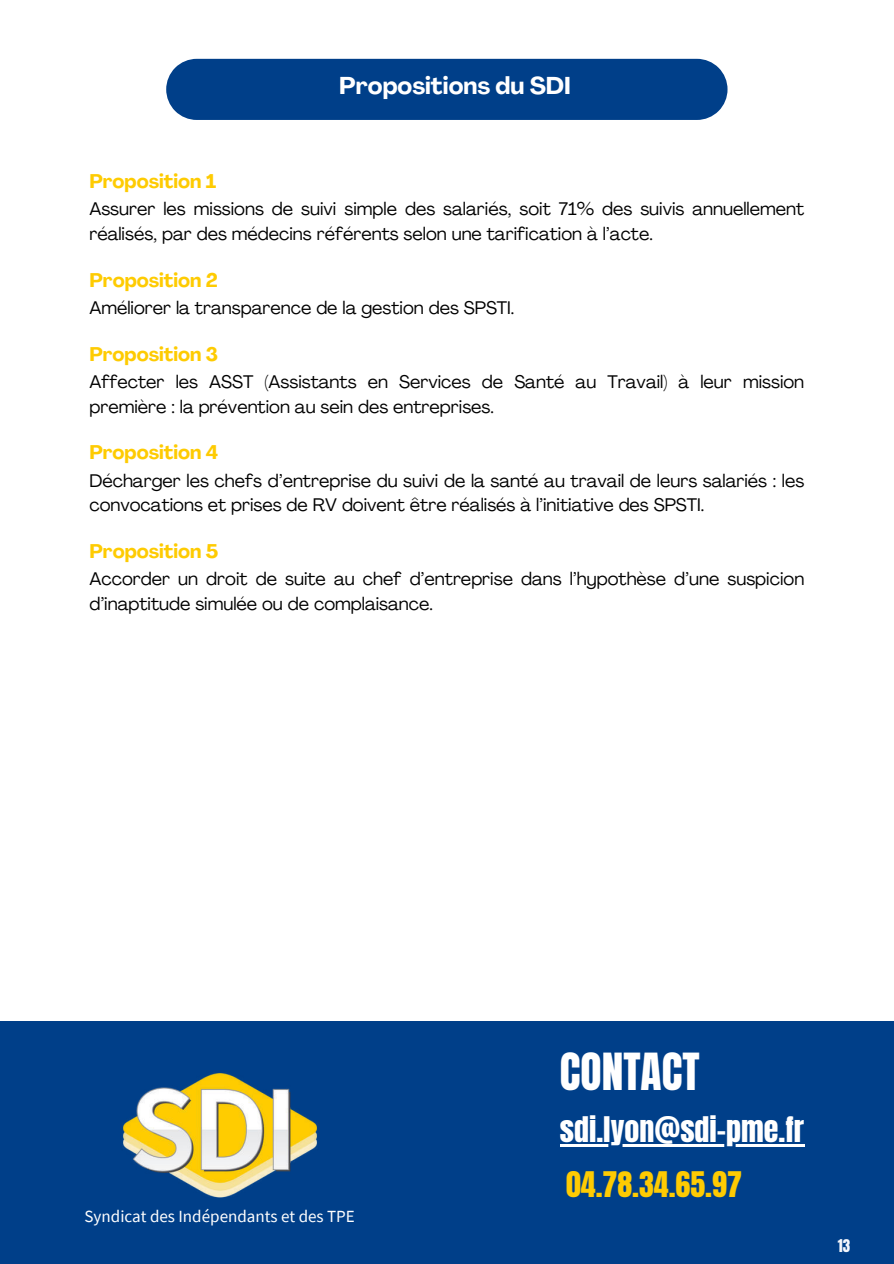
<style>
.page{position:relative;width:894px;height:1264px;background:#fff}
.page>*{position:absolute;margin:0;border:0;box-sizing:border-box;transform-origin:0 0}
.t1{font:43.5px "Anton";color:#fff}
.t2{font:30px "Anton";color:#fff}
.t3{font:30px "Anton";color:#fecb02}
.t4{font:700 24px "Agrandir";color:#fff}
.t5{font:700 19.5px "Agrandir";color:#fecb02}
.t6{font:18px/24.8px "Agrandir";color:#000}
.t7{font:16.95px "Source Sans Pro";color:#fff}
.t8{font:15px "Anton";color:#f4f6fc}
</style>
<div class="page">
<div style="left:0;top:1021px;width:893px;height:242px;background:#003f89"></div>
<img style="left:123px;top:1073px;width:194px;height:125px">
<div style="left:166px;top:59px;width:561px;height:61px;background:#003f89"></div>
<hr style="left:559px;top:1144px;width:245px;height:2px;background:#fff">
<h3 class="t4" style="left:339px;top:71px;width:233px">Propositions du SDI</h3>
<p class="t5" style="left:89px;top:169px;width:128px">Proposition 1</p>
<p class="t6" style="left:89px;top:196px;width:716px">Assurer les missions de suivi simple des salariés, soit 71% des suivis annuellement réalisés, par des médecins référents selon une tarification à l’acte.</p>
<p class="t5" style="left:89px;top:268px;width:130px">Proposition 2</p>
<p class="t6" style="left:89px;top:295px;width:426px">Améliorer la transparence de la gestion des SPSTI.</p>
<p class="t5" style="left:89px;top:342px;width:130px">Proposition 3</p>
<p class="t6" style="left:89px;top:369px;width:716px">Affecter les ASST (Assistants en Services de Santé au Travail) à leur mission première : la prévention au sein des entreprises.</p>
<p class="t5" style="left:89px;top:440px;width:130px">Proposition 4</p>
<p class="t6" style="left:89px;top:467px;width:716px">Décharger les chefs d’entreprise du suivi de la santé au travail de leurs salariés : les convocations et prises de RV doivent être réalisés à l’initiative des SPSTI.</p>
<p class="t5" style="left:89px;top:539px;width:130px">Proposition 5</p>
<p class="t6" style="left:89px;top:566px;width:716px">Accorder un droit de suite au chef d’entreprise dans l’hypothèse d’une suspicion d’inaptitude simulée ou de complaisance.</p>
<p class="t7" style="left:84px;top:1205px;width:272px">Syndicat des Indépendants et des TPE</p>
<h1 class="t1" style="left:559px;top:1049px;width:141px">CONTACT</h1>
<h2 class="t2" style="left:559px;top:1114px;width:246px">sdi.lyon@sdi-pme.fr</h2>
<h2 class="t3" style="left:566px;top:1168px;width:177px">04.78.34.65.97</h2>
<p class="t8" style="left:837px;top:1238px;width:14px">13</p>
</div>
